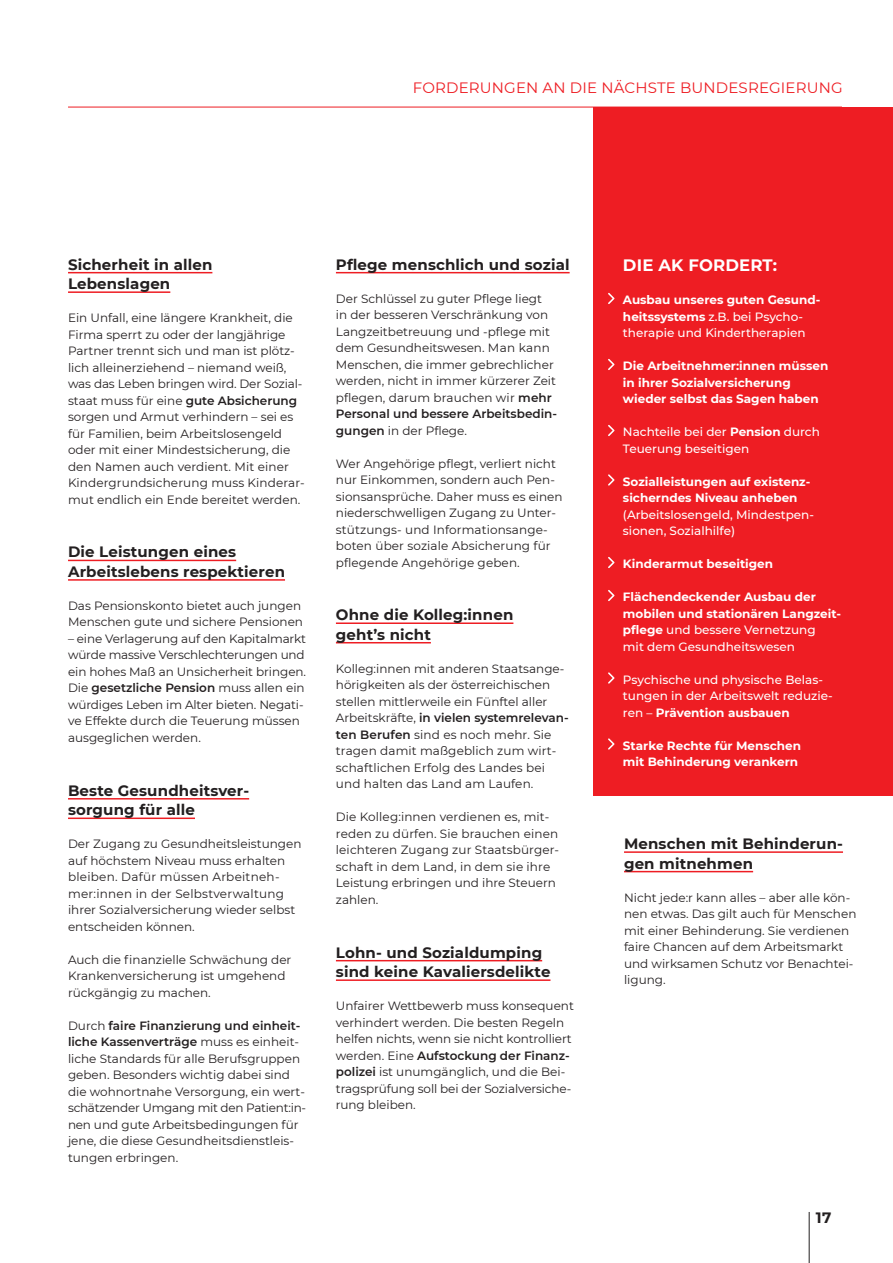
<style>
.page{position:relative;width:893px;height:1263px;background:#fff}
.page>*{position:absolute;margin:0;border:0;box-sizing:border-box;transform-origin:0 0}
.t1{font:700 16.5px "Montserrat";letter-spacing:.01em;color:#fff}
.t2{font:700 15px/19.5px "Montserrat";letter-spacing:.01em;color:#231f20}
.t3{font:15px "Montserrat";letter-spacing:.01em;color:#ee1d23}
.t4{font:12px/16.5px "Montserrat";color:#231f20}
.t5{font:700 12px/16.5px "Montserrat";color:#fff}
.t6{font:500 12px/16.5px "Montserrat";color:#fff}
.s1{font-weight:600}
.s2{font-weight:700}
.s3{font-weight:500}
</style>
<div class="page">
<hr style="left:809px;top:1212px;width:1px;height:51px;background:#231f20">
<hr style="left:68px;top:107px;width:774px;height:1px;background:#ee1d23">
<hr style="left:68px;top:272px;width:144px;height:1px;background:#ee1d23">
<hr style="left:68px;top:291px;width:102px;height:2px;background:#ee1d23">
<hr style="left:336px;top:622px;width:177px;height:2px;background:#ee1d23">
<hr style="left:336px;top:642px;width:95px;height:1px;background:#ee1d23">
<hr style="left:336px;top:960px;width:206px;height:1px;background:#ee1d23">
<hr style="left:336px;top:979px;width:214px;height:2px;background:#ee1d23">
<hr style="left:624px;top:851px;width:219px;height:2px;background:#ee1d23">
<hr style="left:624px;top:871px;width:129px;height:1px;background:#ee1d23">
<hr style="left:68px;top:560px;width:168px;height:1px;background:#ee1d23">
<hr style="left:68px;top:579px;width:217px;height:2px;background:#ee1d23">
<hr style="left:336px;top:272px;width:234px;height:1px;background:#ee1d23">
<hr style="left:68px;top:798px;width:181px;height:1px;background:#ee1d23">
<hr style="left:68px;top:817px;width:127px;height:2px;background:#ee1d23">
<div style="left:593px;top:107px;width:300px;height:688px;background:#ee1d23"></div>
<svg style="left:608px;top:293px;width:6px;height:11px"></svg>
<svg style="left:608px;top:359px;width:6px;height:11px"></svg>
<svg style="left:608px;top:425px;width:6px;height:11px"></svg>
<svg style="left:608px;top:474px;width:6px;height:12px"></svg>
<svg style="left:608px;top:557px;width:6px;height:11px"></svg>
<svg style="left:608px;top:590px;width:6px;height:11px"></svg>
<svg style="left:608px;top:672px;width:6px;height:12px"></svg>
<svg style="left:608px;top:738px;width:6px;height:12px"></svg>
<p class="t3" style="left:413px;top:77px;width:431px">FORDERUNGEN AN DIE NÄCHSTE BUNDESREGIERUNG</p>
<p class="t2" style="left:68px;top:254px;width:146px">Sicherheit in allen</p>
<p class="t2" style="left:68px;top:273px;width:104px">Lebenslagen</p>
<p class="t4" style="left:68px;top:309px;width:236px">Ein Unfall, eine längere Krankheit, die Firma sperrt zu oder der langjährige Partner trennt sich und man ist plötz&shy;lich alleinerziehend – niemand weiß, was das Leben bringen wird. Der Sozial-</p>
<p class="t4" style="left:68px;top:392px;width:238px">staat muss für eine <span class="s1">gute Absicherung </span>sorgen und Armut verhindern – sei es für Familien, beim Arbeitslosengeld oder mit einer Mindestsicherung, die den Namen auch verdient. Mit einer Kindergrundsicherung muss Kinderar&shy;mut endlich ein Ende bereitet werden.</p>
<p class="t2" style="left:68px;top:542px;width:170px">Die Leistungen eines</p>
<p class="t2" style="left:68px;top:561px;width:218px">Arbeitslebens respektieren</p>
<p class="t4" style="left:68px;top:597px;width:237px">Das Pensionskonto bietet auch jungen<br>Menschen gute und sichere Pensionen</p>
<p class="t4" style="left:68px;top:630px;width:240px;text-align:justify">– eine Verlagerung auf den Kapitalmarkt würde massive Verschlechterungen und ein hohes Maß an Unsicherheit bringen.<br>Die <span class="s1">gesetzliche Pension</span> muss allen ein würdiges Leben im Alter bieten. Negati-</p>
<p class="t4" style="left:68px;top:712px;width:233px">ve Effekte durch die Teuerung müssen ausgeglichen werden.</p>
<p class="t2" style="left:68px;top:780px;width:183px">Beste Gesundheitsver-</p>
<p class="t2" style="left:68px;top:799px;width:128px">sorgung für alle</p>
<p class="t4" style="left:68px;top:835px;width:235px">Der Zugang zu Gesundheitsleistungen auf höchstem Niveau muss erhalten bleiben. Dafür müssen Arbeitneh&shy;mer:innen in der Selbstverwaltung ihrer Sozialversicherung wieder selbst entscheiden können.</p>
<p class="t4" style="left:68px;top:951px;width:225px">Auch die finanzielle Schwächung der<br>Krankenversicherung ist umgehend rückgängig zu machen.</p>
<p class="t4" style="left:68px;top:1017px;width:238px">Durch <span class="s1">faire Finanzierung und einheit&shy;liche Kassenverträge</span> muss es einheit&shy;liche Standards für alle Berufsgruppen geben. Besonders wichtig dabei sind die wohnortnahe Versorgung, ein wert-</p>
<p class="t4" style="left:68px;top:1099px;width:240px">schätzender Umgang mit den Patient:in&shy;nen und gute Arbeitsbedingungen für jene, die diese Gesundheitsdienstleis&shy;tungen erbringen.</p>
<p class="t2" style="left:336px;top:254px;width:235px">Pflege menschlich und sozial</p>
<p class="t4" style="left:336px;top:290px;width:223px">Der Schlüssel zu guter Pflege liegt<br>in der besseren Verschränkung von Langzeitbetreuung und -pflege mit dem Gesundheitswesen. Man kann Menschen, die immer gebrechlicher werden, nicht in immer kürzerer Zeit pflegen, darum brauchen wir <span class="s1">mehr Personal und bessere Arbeitsbedin&shy;gungen</span> in der Pflege.</p>
<p class="t4" style="left:336px;top:455px;width:221px">Wer Angehörige pflegt, verliert nicht nur Einkommen, sondern auch Pen-</p>
<p class="t4" style="left:336px;top:488px;width:228px">sionsansprüche. Daher muss es einen niederschwelligen Zugang zu Unter-</p>
<p class="t4" style="left:336px;top:521px;width:216px">stützungs- und Informationsange&shy;boten über soziale Absicherung für pflegende Angehörige geben.</p>
<p class="t2" style="left:336px;top:604px;width:179px">Ohne die Kolleg:innen</p>
<p class="t2" style="left:336px;top:624px;width:96px">geht’s nicht</p>
<p class="t4" style="left:336px;top:660px;width:234px">Kolleg:innen mit anderen Staatsange&shy;hörigkeiten als der österreichischen stellen mittlerweile ein Fünftel aller Arbeitskräfte, <span class="s1">in vielen systemrelevan&shy;ten Berufen</span> sind es noch mehr. Sie</p>
<p class="t4" style="left:336px;top:742px;width:222px">tragen damit maßgeblich zum wirt&shy;schaftlichen Erfolg des Landes bei</p>
<p class="t4" style="left:336px;top:775px;width:199px">und halten das Land am Laufen.</p>
<p class="t4" style="left:336px;top:808px;width:225px">Die Kolleg:innen verdienen es, mit&shy;reden zu dürfen. Sie brauchen einen leichteren Zugang zur Staatsbürger&shy;schaft in dem Land, in dem sie ihre<br>Leistung erbringen und ihre Steuern zahlen.</p>
<p class="t2" style="left:336px;top:942px;width:208px">Lohn- und Sozialdumping</p>
<p class="t2" style="left:336px;top:961px;width:216px">sind keine Kavaliersdelikte</p>
<p class="t4" style="left:336px;top:997px;width:239px">Unfairer Wettbewerb muss konsequent verhindert werden. Die besten Regeln helfen nichts, wenn sie nicht kontrolliert werden. Eine <span class="s1">Aufstockung der Finanz&shy;polizei</span> ist unumgänglich, und die Bei-</p>
<p class="t4" style="left:336px;top:1080px;width:237px">tragsprüfung soll bei der Sozialversiche&shy;rung bleiben.</p>
<p class="t1" style="left:623px;top:253px;width:156px">DIE AK FORDERT:</p>
<p class="t6" style="left:623px;top:291px;width:199px"><span class="s2">Ausbau unseres guten Gesund&shy;heitssystems</span> z.B. bei Psycho&shy;therapie und Kindertherapien</p>
<p class="t5" style="left:623px;top:357px;width:207px">Die Arbeitnehmer:innen müssen in ihrer Sozialversicherung wieder selbst das Sagen haben</p>
<p class="t6" style="left:623px;top:423px;width:198px">Nachteile bei der <span class="s2">Pension</span> durch<br>Teuerung beseitigen</p>
<p class="t5" style="left:623px;top:472px;width:192px">Sozialleistungen auf existenz&shy;sicherndes Niveau anheben <span class="s3">(Arbeitslosengeld, Mindestpen&shy;sionen, Sozialhilfe)</span></p>
<p class="t5" style="left:623px;top:555px;width:152px">Kinderarmut beseitigen</p>
<p class="t5" style="left:623px;top:588px;width:220px">Flächendeckender Ausbau der mobilen und stationären Langzeit&shy;pflege <span class="s3">und bessere Vernetzung<br>mit dem Gesundheitswesen</span></p>
<p class="t6" style="left:623px;top:671px;width:211px">Psychische und physische Belas&shy;tungen in der Arbeitswelt reduzie&shy;ren – <span class="s2">Prävention ausbauen</span></p>
<p class="t5" style="left:623px;top:736px;width:180px">Starke Rechte für Menschen mit Behinderung verankern</p>
<p class="t2" style="left:624px;top:833px;width:220px">Menschen mit Behinderun&shy;gen mitnehmen</p>
<p class="t4" style="left:624px;top:889px;width:234px">Nicht jede:r kann alles – aber alle kön&shy;nen etwas. Das gilt auch für Menschen mit einer Behinderung. Sie verdienen faire Chancen auf dem Arbeitsmarkt und wirksamen Schutz vor Benachtei&shy;ligung.</p>
<p class="t2" style="left:816px;top:1207px;width:17px">17</p>
</div>
